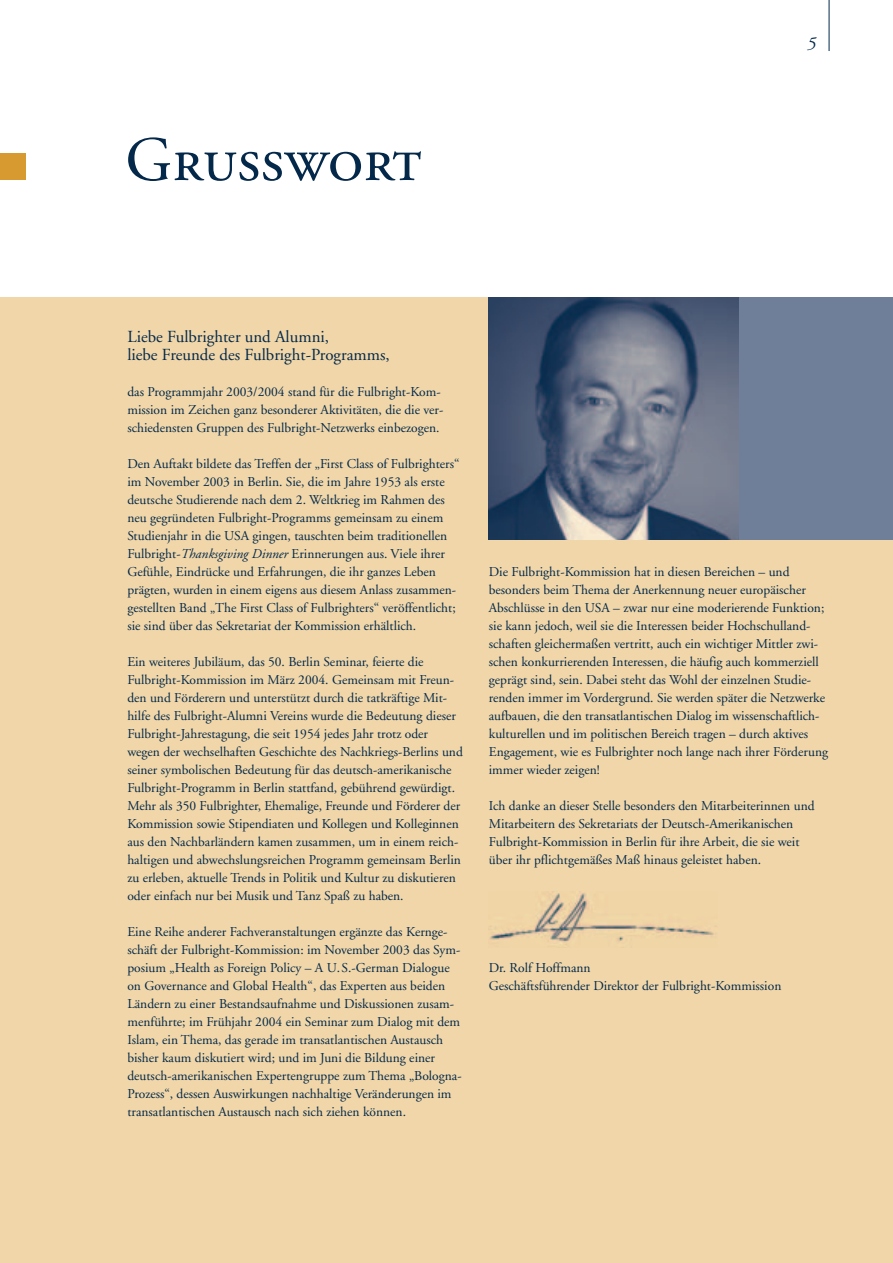
<style>
.page{position:relative;width:893px;height:1263px;background:#fff}
.page>*{position:absolute;margin:0;border:0;box-sizing:border-box;transform-origin:0 0}
.t1{font:63px "Adobe Garamond Regular SC";color:#03284a}
.t2{font:italic 18px "Adobe Garamond";color:#03284a}
.t3{font:16.8px/18px "Adobe Garamond";color:#03284a}
.t4{font:13.5px/18px "Adobe Garamond";color:#03284a}
.s1{font-style:italic}
</style>
<div class="page">
<div style="left:0;top:297px;width:892px;height:966px;background:#f0d6a8"></div>
<div style="left:0;top:153px;width:25px;height:27px;background:#d79a30"></div>
<hr style="left:829px;top:0;width:1px;height:51px;background:#03284a">
<img style="left:490px;top:891px;width:226px;height:54px">
<img style="left:489px;top:297px;width:250px;height:243px">
<div style="left:739px;top:297px;width:153px;height:243px;background:#6f7e99"></div>
<h1 class="t1" style="left:125px;top:135px;width:298px">Grußwort</h1>
<h2 class="t2" style="left:807px;top:36px;width:10px">5</h2>
<p class="t3" style="left:127px;top:329px;width:264px">Liebe Fulbrighter und Alumni,<br>liebe Freunde des Fulbright-Programms,</p>
<p class="t4" style="left:127px;top:384px;width:317px">das Programmjahr 2003/2004 stand für die Fulbright-Kom&shy;mission im Zeichen ganz besonderer Aktivitäten, die die ver&shy;schiedensten Gruppen des Fulbright-Netzwerks einbezogen.</p>
<p class="t4" style="left:127px;top:456px;width:334px">Den Auftakt bildete das Treffen der „First Class of Fulbrighters“ im November 2003 in Berlin. Sie, die im Jahre 1953 als erste deutsche Studierende nach dem 2. Weltkrieg im Rahmen des neu gegründeten Fulbright-Programms gemeinsam zu einem Studienjahr in die USA gingen, tauschten beim traditionellen Fulbright-<span class="s1">Thanksgiving Dinner</span> Erinnerungen aus. Viele ihrer Gefühle, Eindrücke und Erfahrungen, die ihr ganzes Leben prägten, wurden in einem eigens aus diesem Anlass zusammen&shy;gestellten Band „The First Class of Fulbrighters“ veröffentlicht; sie sind über das Sekretariat der Kommission erhältlich.</p>
<p class="t4" style="left:127px;top:654px;width:337px">Ein weiteres Jubiläum, das 50. Berlin Seminar, feierte die Fulbright-Kommission im März 2004. Gemeinsam mit Freun&shy;den und Förderern und unterstützt durch die tatkräftige Mit&shy;hilfe des Fulbright-Alumni Vereins wurde die Bedeutung dieser Fulbright-Jahrestagung, die seit 1954 jedes Jahr trotz oder wegen der wechselhaften Geschichte des Nachkriegs-Berlins und seiner symbolischen Bedeutung für das deutsch-amerikanische Fulbright-Programm in Berlin stattfand, gebührend gewürdigt.<br>Mehr als 350 Fulbrighter, Ehemalige, Freunde und Förderer der Kommission sowie Stipendiaten und Kollegen und Kolleginnen aus den Nachbarländern kamen zusammen, um in einem reich&shy;haltigen und abwechslungsreichen Programm gemeinsam Berlin zu erleben, aktuelle Trends in Politik und Kultur zu diskutieren oder einfach nur bei Musik und Tanz Spaß zu haben.</p>
<p class="t4" style="left:127px;top:924px;width:336px">Eine Reihe anderer Fachveranstaltungen ergänzte das Kernge&shy;schäft der Fulbright-Kommission: im November 2003 das Sym&shy;posium „Health as Foreign Policy – A U.S.-German Dialogue on Governance and Global Health“, das Experten aus beiden Ländern zu einer Bestandsaufnahme und Diskussionen zusam&shy;menführte; im Frühjahr 2004 ein Seminar zum Dialog mit dem Islam, ein Thema, das gerade im transatlantischen Austausch bisher kaum diskutiert wird; und im Juni die Bildung einer deutsch-amerikanischen Expertengruppe zum Thema „Bologna-Prozess“, dessen Auswirkungen nachhaltige Veränderungen im transatlantischen Austausch nach sich ziehen können.</p>
<p class="t4" style="left:489px;top:564px;width:341px">Die Fulbright-Kommission hat in diesen Bereichen – und besonders beim Thema der Anerkennung neuer europäischer Abschlüsse in den USA – zwar nur eine moderierende Funktion; sie kann jedoch, weil sie die Interessen beider Hochschulland&shy;schaften gleichermaßen vertritt, auch ein wichtiger Mittler zwi&shy;schen konkurrierenden Interessen, die häufig auch kommerziell geprägt sind, sein. Dabei steht das Wohl der einzelnen Studie&shy;renden immer im Vordergrund. Sie werden später die Netzwerke aufbauen, die den transatlantischen Dialog im wissenschaftlich&shy;kulturellen und im politischen Bereich tragen – durch aktives Engagement, wie es Fulbrighter noch lange nach ihrer Förderung immer wieder zeigen!</p>
<p class="t4" style="left:489px;top:798px;width:327px">Ich danke an dieser Stelle besonders den Mitarbeiterinnen und Mitarbeitern des Sekretariats der Deutsch-Amerikanischen Fulbright-Kommission in Berlin für ihre Arbeit, die sie weit über ihr pflichtgemäßes Maß hinaus geleistet haben.</p>
<p class="t4" style="left:489px;top:960px;width:294px">Dr. Rolf Hoffmann<br>Geschäftsführender Direktor der Fulbright-Kommission</p>
</div>
